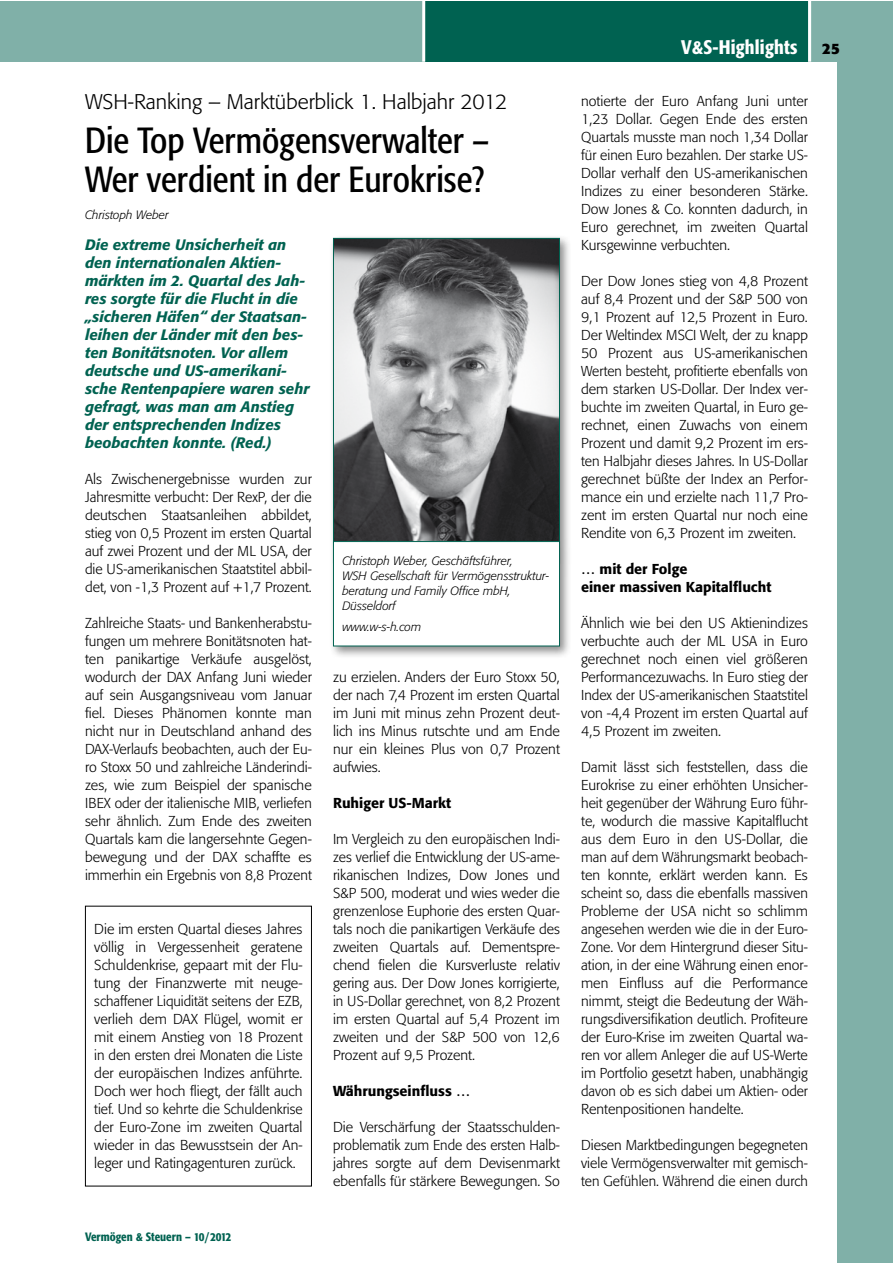
<style>
.page{position:relative;width:893px;height:1263px;background:#fff}
.page>*{position:absolute;margin:0;border:0;box-sizing:border-box;transform-origin:0 0}
.t1{font:condensed 36px/39px "Formata";color:#000}
.t2{font:300 21px "Formata";color:#000}
.t3{font:500 condensed 19.5px "Formata";letter-spacing:.01em;color:#fff}
.t4{font:italic 500 15px/18px "Formata";color:#006251}
.t5{font:700 15px "Formata";color:#000}
.t6{font:300 14.25px/18px "Formata";color:#000;text-align:justify}
.t7{font:500 14.25px/18px "Formata";color:#000}
.t8{font:italic 300 12px/15px "Formata";color:#000}
.t9{font:500 condensed 12px "Formata";color:#006251}
</style>
<div class="page">
<div style="left:838px;top:1px;width:54px;height:1262px;background:#80b0a8"></div>
<div style="left:0;top:1px;width:438px;height:61px;background:#80b0a8"></div>
<div style="left:795px;top:1px;width:97px;height:61px;background:#80b0a8"></div>
<div style="left:425px;top:1px;width:383px;height:61px;background:#006251"></div>
<hr style="left:808px;top:1px;width:3px;height:61px;background:#fff">
<hr style="left:422px;top:1px;width:3px;height:61px;background:#fff">
<div style="left:85px;top:906px;width:227px;height:280px;border:1px solid #000"></div>
<div style="left:329px;top:234px;width:243px;height:425px;background:#000;opacity:.45"></div>
<img style="left:335px;top:240px;width:223px;height:301px">
<div style="left:333px;top:238px;width:227px;height:325px;border:1px solid #006251"></div>
<div style="left:333px;top:541px;width:226px;height:105px;background:#fff"></div>
<div style="left:333px;top:541px;width:227px;height:105px;border:1px solid #006251"></div>
<h2 class="t2" style="left:85px;top:90px;width:424px">WSH-Ranking – Marktüberblick 1. Halbjahr 2012</h2>
<h1 class="t1" style="left:85px;top:121px;width:405px">Die Top Vermögensverwalter –<br>Wer verdient in der Eurokrise?</h1>
<p class="t8" style="left:85px;top:208px;width:85px">Christoph Weber</p>
<p class="t4" style="left:85px;top:236px;width:226px">Die extreme Unsicherheit an den internationalen Aktien&shy;märkten im 2. Quartal des Jah&shy;res sorgte für die Flucht in die „sicheren Häfen“ der Staatsan&shy;leihen der Länder mit den bes&shy;ten Bonitätsnoten. Vor allem deutsche und US-amerikani&shy;sche Rentenpapiere waren sehr gefragt, was man am Anstieg der entsprechenden Indizes beobachten konnte. (Red.)</p>
<p class="t6" style="left:85px;top:470px;width:228px">Als Zwischenergebnisse wurden zur Jahresmitte verbucht: Der RexP, der die deutschen Staatsanleihen abbildet, stieg von 0,5 Prozent im ersten Quartal auf zwei Prozent und der ML USA, der die US-amerikanischen Staatstitel abbil&shy;det, von -1,3 Prozent auf +1,7 Prozent.</p>
<p class="t6" style="left:85px;top:614px;width:228px">Zahlreiche Staats- und Bankenherabstu&shy;fungen um mehrere Bonitätsnoten hat&shy;ten panikartige Verkäufe ausgelöst, wodurch der DAX Anfang Juni wieder auf sein Ausgangsniveau vom Januar fiel. Dieses Phänomen konnte man nicht nur in Deutschland anhand des DAX-Verlaufs beobachten, auch der Eu&shy;ro Stoxx 50 und zahlreiche Länderindi&shy;zes, wie zum Beispiel der spanische IBEX oder der italienische MIB, verliefen sehr ähnlich. Zum Ende des zweiten Quartals kam die langersehnte Gegen&shy;bewegung und der DAX schaffte es immerhin ein Ergebnis von 8,8 Prozent</p>
<p class="t6" style="left:94px;top:920px;width:210px">Die im ersten Quartal dieses Jahres völlig in Vergessenheit geratene Schuldenkrise, gepaart mit der Flu&shy;tung der Finanzwerte mit neuge&shy;schaffener Liquidität seitens der EZB, verlieh dem DAX Flügel, womit er mit einem Anstieg von 18 Prozent in den ersten drei Monaten die Liste der europäischen Indizes anführte.<br>Doch wer hoch fliegt, der fällt auch tief. Und so kehrte die Schuldenkrise der Euro-Zone im zweiten Quartal wieder in das Bewusstsein der An&shy;leger und Ratingagenturen zurück.</p>
<p class="t9" style="left:85px;top:1229px;width:148px">Vermögen &amp; Steuern – 10/2012</p>
<p class="t8" style="left:342px;top:553px;width:209px">Christoph Weber, Geschäftsführer,<br>WSH Gesellschaft für Vermögensstruktur&shy;beratung und Family Office mbH,<br>Düsseldorf</p>
<p class="t8" style="left:342px;top:620px;width:80px">www.w-s-h.com</p>
<p class="t6" style="left:333px;top:668px;width:228px">zu erzielen. Anders der Euro Stoxx 50, der nach 7,4 Prozent im ersten Quartal im Juni mit minus zehn Prozent deut&shy;lich ins Minus rutschte und am Ende nur ein kleines Plus von 0,7 Prozent aufwies.</p>
<p class="t7" style="left:333px;top:794px;width:120px">Ruhiger US-Markt</p>
<p class="t6" style="left:333px;top:830px;width:228px">Im Vergleich zu den europäischen Indi&shy;zes verlief die Entwicklung der US-ame&shy;rikanischen Indizes, Dow Jones und S&amp;P 500, moderat und wies weder die grenzenlose Euphorie des ersten Quar&shy;tals noch die panikartigen Verkäufe des zweiten Quartals auf. Dementspre&shy;chend fielen die Kursverluste relativ gering aus. Der Dow Jones korrigierte, in US-Dollar gerechnet, von 8,2 Prozent im ersten Quartal auf 5,4 Prozent im zweiten und der S&amp;P 500 von 12,6<br>Prozent auf 9,5 Prozent.</p>
<p class="t7" style="left:333px;top:1082px;width:139px">Währungseinfluss …</p>
<p class="t6" style="left:333px;top:1118px;width:228px">Die Verschärfung der Staatsschulden&shy;problematik zum Ende des ersten Halb&shy;jahres sorgte auf dem Devisenmarkt ebenfalls für stärkere Bewegungen. So</p>
<h3 class="t3" style="left:681px;top:35px;width:118px">V&amp;S-Highlights</h3>
<p class="t5" style="left:822px;top:39px;width:19px">25</p>
<p class="t6" style="left:581px;top:92px;width:228px">notierte der Euro Anfang Juni unter 1,23 Dollar. Gegen Ende des ersten Quartals musste man noch 1,34 Dollar für einen Euro bezahlen. Der starke US-Dollar verhalf den US-amerikanischen Indizes zu einer besonderen Stärke.<br>Dow Jones &amp; Co. konnten dadurch, in Euro gerechnet, im zweiten Quartal Kursgewinne verbuchten.</p>
<p class="t6" style="left:581px;top:272px;width:228px">Der Dow Jones stieg von 4,8 Prozent auf 8,4 Prozent und der S&amp;P 500 von 9,1 Prozent auf 12,5 Prozent in Euro.<br>Der Weltindex MSCI Welt, der zu knapp 50 Prozent aus US-amerikanischen Werten besteht, profitierte ebenfalls von dem starken US-Dollar. Der Index ver&shy;buchte im zweiten Quartal, in Euro ge&shy;rechnet, einen Zuwachs von einem Prozent und damit 9,2 Prozent im ers&shy;ten Halbjahr dieses Jahres. In US-Dollar gerechnet büßte der Index an Perfor&shy;mance ein und erzielte nach 11,7 Pro&shy;zent im ersten Quartal nur noch eine Rendite von 6,3 Prozent im zweiten.</p>
<p class="t7" style="left:581px;top:560px;width:192px">… mit der Folge<br>einer massiven Kapitalflucht</p>
<p class="t6" style="left:581px;top:614px;width:228px">Ähnlich wie bei den US Aktienindizes verbuchte auch der ML USA in Euro gerechnet noch einen viel größeren Performancezuwachs. In Euro stieg der Index der US-amerikanischen Staatstitel von -4,4 Prozent im ersten Quartal auf 4,5 Prozent im zweiten.</p>
<p class="t6" style="left:581px;top:758px;width:228px">Damit lässt sich feststellen, dass die Eurokrise zu einer erhöhten Unsicher&shy;heit gegenüber der Währung Euro führ&shy;te, wodurch die massive Kapitalflucht aus dem Euro in den US-Dollar, die man auf dem Währungsmarkt beobach&shy;ten konnte, erklärt werden kann. Es scheint so, dass die ebenfalls massiven Probleme der USA nicht so schlimm angesehen werden wie die in der Euro-Zone. Vor dem Hintergrund dieser Situ&shy;ation, in der eine Währung einen enor&shy;men Einfluss auf die Performance nimmt, steigt die Bedeutung der Wäh&shy;rungsdiversifikation deutlich. Profiteure der Euro-Krise im zweiten Quartal wa&shy;ren vor allem Anleger die auf US-Werte im Portfolio gesetzt haben, unabhängig davon ob es sich dabei um Aktien- oder Rentenpositionen handelte.</p>
<p class="t6" style="left:581px;top:1136px;width:228px">Diesen Marktbedingungen begegneten viele Vermögensverwalter mit gemisch&shy;ten Gefühlen. Während die einen durch</p>
</div>
